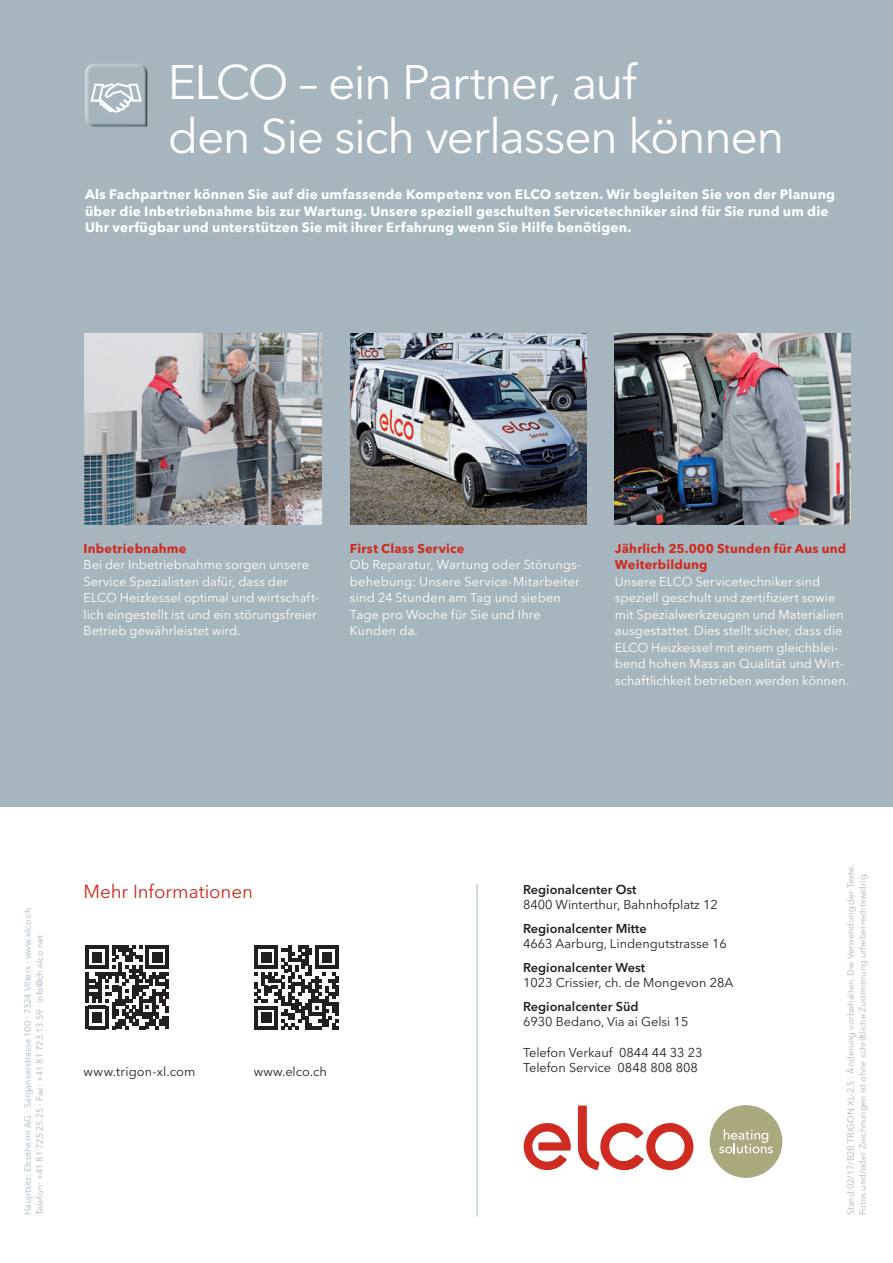
<style>
.page{position:relative;width:893px;height:1263px;background:#fff}
.page>*{position:absolute;margin:0;border:0;box-sizing:border-box;transform-origin:0 0}
.t1{font:48px/54px "Avenir Next LT Pro";letter-spacing:-.03em;color:#fff}
.t2{font:18.75px "Avenir Next LT Pro";letter-spacing:-.005em;color:#cf2b21}
.t3{font:700 13.5px/16.5px "Avenir Next LT Pro";letter-spacing:.015em;color:#fff}
.t4{font:12.75px/16.5px "Avenir Next LT Pro";letter-spacing:.005em;color:#fff}
.t5{font:12.75px/15.3px "Avenir Next LT Pro";color:#231f20}
.t6{font:700 12.75px/16.5px "Avenir Next LT Pro";letter-spacing:.02em;color:#cf2b21}
.t7{font:600 12.75px "Avenir Next LT Pro";color:#231f20}
.t8{font:9px/12px "Avenir Next LT Pro";color:#a7b6be}
</style>
<div class="page">
<div style="left:0;top:0;width:893px;height:807px;background:#a7b6be"></div>
<img style="left:350px;top:334px;width:236px;height:191px">
<img style="left:85px;top:334px;width:237px;height:191px">
<img style="left:615px;top:334px;width:236px;height:191px">
<img style="left:85px;top:68px;width:2px;height:54px">
<img style="left:145px;top:67px;width:2px;height:60px">
<img style="left:87px;top:64px;width:7px;height:62px">
<svg style="left:90px;top:83px;width:52px;height:30px"></svg>
<svg style="left:85px;top:945px;width:84px;height:84px"></svg>
<div style="left:710px;top:1105px;width:72px;height:73px;background:#aaa87d;border-radius:50%"></div>
<svg style="left:719px;top:1129px;width:54px;height:24px"></svg>
<svg style="left:524px;top:1105px;width:169px;height:65px"></svg>
<hr style="left:477px;top:884px;width:1px;height:332px;background:#a7b6be">
<svg style="left:254px;top:945px;width:85px;height:85px"></svg>
<h1 class="t1" style="left:168px;top:55px;width:618px">ELCO – ein Partner, auf<br>den Sie sich verlassen können</h1>
<p class="t3" style="left:85px;top:186px;width:751px">Als Fachpartner können Sie auf die umfassende Kompetenz von ELCO setzen. Wir begleiten Sie von der Planung über die Inbetriebnahme bis zur Wartung. Unsere speziell geschulten Servicetechniker sind für Sie rund um die<br>Uhr verfügbar und unterstützen Sie mit ihrer Erfahrung wenn Sie Hilfe benötigen.</p>
<p class="t6" style="left:84px;top:540px;width:105px">Inbetriebnahme</p>
<p class="t4" style="left:84px;top:557px;width:237px">Bei der Inbetriebnahme sorgen unsere Service Spezialisten dafür, dass der ELCO Heizkessel optimal und wirtschaft&shy;lich eingestellt ist und ein störungsfreier Betrieb gewährleistet wird.</p>
<p class="t6" style="left:350px;top:540px;width:116px">First Class Service</p>
<p class="t4" style="left:350px;top:557px;width:233px">Ob Reparatur, Wartung oder Störungs&shy;behebung: Unsere Service-Mitarbeiter sind 24 Stunden am Tag und sieben<br>Tage pro Woche für Sie und Ihre<br>Kunden da.</p>
<p class="t6" style="left:615px;top:540px;width:233px">Jährlich 25.000 Stunden für Aus und<br>Weiterbildung</p>
<p class="t4" style="left:615px;top:573px;width:236px">Unsere ELCO Servicetechniker sind speziell geschult und zertifiziert sowie mit Spezialwerkzeugen und Materialien ausgestattet. Dies stellt sicher, dass die ELCO Heizkessel mit einem gleichblei&shy;bend hohen Mass an Qualität und Wirt&shy;schaftlichkeit betrieben werden können.</p>
<p class="t8" style="left:22px;top:1215px;width:309px;rotate:-90deg">Hauptsitz: Elcotherm AG · Sarganserstrasse 100 · 7324 Vilters · www.elco.ch<br>Telefon: +41 81 725 25 25 · Fax: +41 81 723 13 59 · info@ch.elco.net</p>
<h2 class="t2" style="left:84px;top:880px;width:171px">Mehr Informationen</h2>
<p class="t5" style="left:84px;top:1064px;width:113px">www.trigon-xl.com</p>
<p class="t5" style="left:254px;top:1064px;width:75px">www.elco.ch</p>
<p class="t7" style="left:523px;top:881px;width:115px">Regionalcenter Ost</p>
<p class="t5" style="left:523px;top:897px;width:196px">8400 Winterthur, Bahnhofplatz 12</p>
<p class="t7" style="left:523px;top:920px;width:125px">Regionalcenter Mitte</p>
<p class="t5" style="left:523px;top:936px;width:205px">4663 Aarburg, Lindengutstrasse 16</p>
<p class="t7" style="left:523px;top:959px;width:124px">Regionalcenter West</p>
<p class="t5" style="left:523px;top:975px;width:212px">1023 Crissier, ch. de Mongevon 28A</p>
<p class="t7" style="left:523px;top:999px;width:117px">Regionalcenter Süd</p>
<p class="t5" style="left:523px;top:1014px;width:167px">6930 Bedano, Via ai Gelsi 15</p>
<p class="t5" style="left:523px;top:1045px;width:181px">Telefon Verkauf 0844 44 33 23<br>Telefon Service 0848 808 808</p>
<p class="t8" style="left:845px;top:1215px;width:353px;rotate:-90deg">Stand:02/17/B2B TRIGON XL-2.5'. Änderung vorbehalten. Die Verwendung der Texte,<br>Fotos und/oder Zeichnungen ist ohne schriftliche Zustimmung urheberrechtswidrig.</p>
</div>
